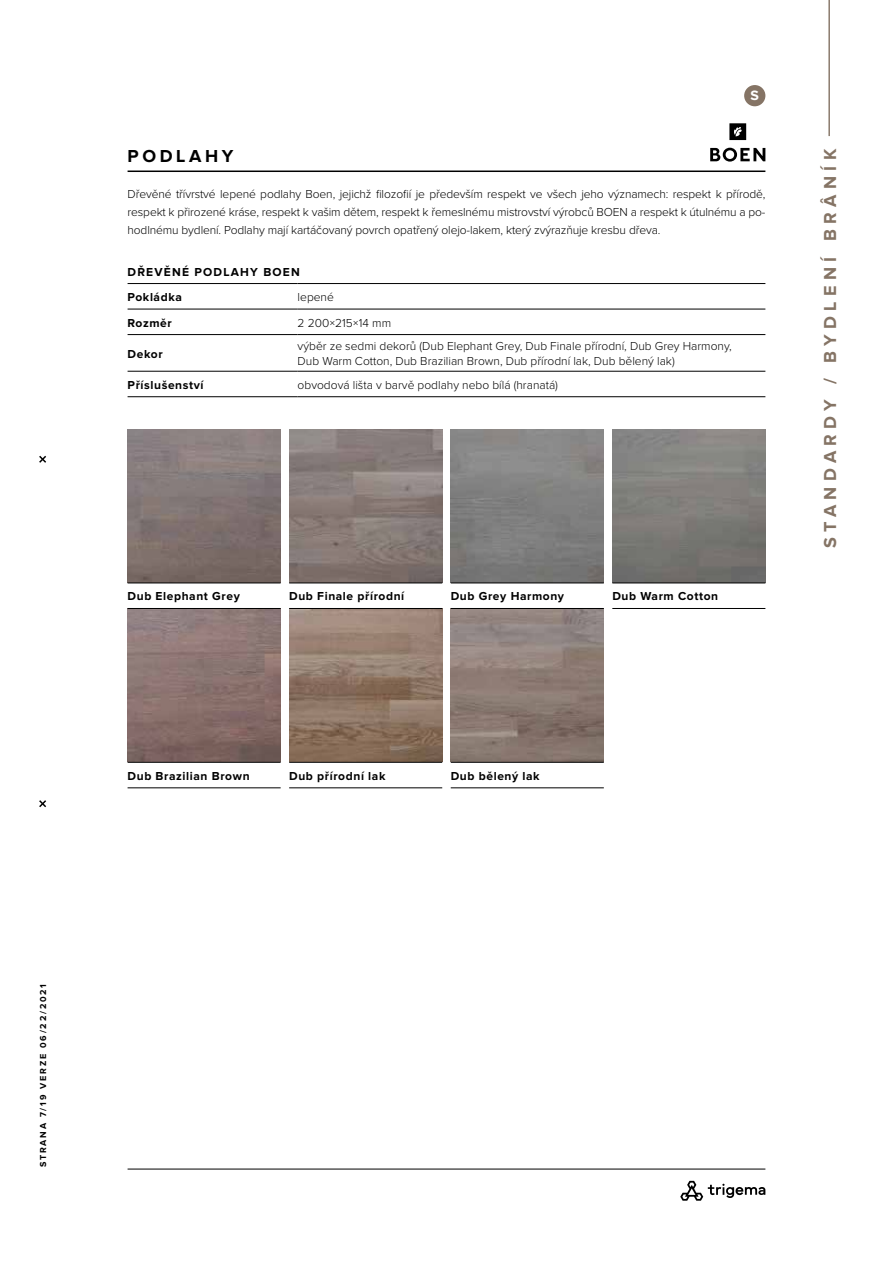
<style>
.page{position:relative;width:893px;height:1263px;background:#fff}
.page>*{position:absolute;margin:0;border:0;box-sizing:border-box;transform-origin:0 0}
.t1{font:700 18px "Proxima Nova";letter-spacing:.3em;color:#857465}
.t2{font:700 18px "Proxima Nova";letter-spacing:.2em;color:#000}
.t3{font:700 14.1px "Proxima Nova";color:#fff}
.t4{font:300 12px/18px "Proxima Nova";color:#000;text-align:justify}
.t5{font:700 12px "Proxima Nova";letter-spacing:.05em;color:#000}
.t6{font:700 12px/25.5px "Proxima Nova";letter-spacing:.1em;color:#000}
.t7{font:700 9px "Proxima Nova";letter-spacing:.2em;color:#000}
</style>
<div class="page">
<hr style="left:828px;top:0;width:2px;height:136px;background:#857465">
<div style="left:744px;top:85px;width:21px;height:21px;background:#857465;border-radius:50%"></div>
<hr style="left:128px;top:1169px;width:637px;height:1px;background:#000">
<svg style="left:39px;top:455px;width:7px;height:8px"></svg>
<svg style="left:39px;top:800px;width:7px;height:8px"></svg>
<svg style="left:680px;top:1181px;width:85px;height:20px"></svg>
<hr style="left:128px;top:171px;width:637px;height:1px;background:#000">
<hr style="left:128px;top:283px;width:170px;height:1px;background:#000">
<hr style="left:298px;top:283px;width:467px;height:1px;background:#000">
<hr style="left:128px;top:309px;width:170px;height:1px;background:#000">
<hr style="left:298px;top:309px;width:467px;height:1px;background:#000">
<hr style="left:128px;top:334px;width:170px;height:1px;background:#000">
<hr style="left:298px;top:334px;width:467px;height:1px;background:#000">
<hr style="left:128px;top:371px;width:170px;height:1px;background:#000">
<hr style="left:298px;top:371px;width:467px;height:1px;background:#000">
<hr style="left:128px;top:396px;width:170px;height:1px;background:#000">
<hr style="left:298px;top:396px;width:467px;height:1px;background:#000">
<img style="left:289px;top:609px;width:153px;height:153px">
<hr style="left:289px;top:762px;width:153px;height:1px;background:#000">
<hr style="left:289px;top:787px;width:153px;height:1px;background:#000">
<img style="left:451px;top:609px;width:153px;height:153px">
<hr style="left:451px;top:762px;width:153px;height:1px;background:#000">
<hr style="left:451px;top:787px;width:153px;height:1px;background:#000">
<img style="left:128px;top:609px;width:153px;height:153px">
<hr style="left:128px;top:762px;width:153px;height:1px;background:#000">
<hr style="left:128px;top:787px;width:153px;height:1px;background:#000">
<img style="left:612px;top:429px;width:153px;height:154px">
<hr style="left:612px;top:583px;width:153px;height:1px;background:#000">
<hr style="left:612px;top:608px;width:153px;height:1px;background:#000">
<img style="left:451px;top:429px;width:153px;height:154px">
<hr style="left:451px;top:583px;width:153px;height:1px;background:#000">
<hr style="left:451px;top:608px;width:153px;height:1px;background:#000">
<img style="left:128px;top:429px;width:153px;height:154px">
<hr style="left:128px;top:583px;width:153px;height:1px;background:#000">
<hr style="left:128px;top:608px;width:153px;height:1px;background:#000">
<img style="left:289px;top:429px;width:153px;height:154px">
<hr style="left:289px;top:583px;width:153px;height:1px;background:#000">
<hr style="left:289px;top:608px;width:153px;height:1px;background:#000">
<div style="left:729px;top:123px;width:17px;height:17px;background:#000"></div>
<svg style="left:734px;top:127px;width:8px;height:9px"></svg>
<svg style="left:710px;top:148px;width:55px;height:14px"></svg>
<p class="t7" style="left:39px;top:1167px;width:185px;rotate:-90deg">STRANA 7/19 VERZE 06/22/2021</p>
<p class="t3" style="left:751px;top:89px;width:10px">S</p>
<h1 class="t2" style="left:128px;top:148px;width:107px">PODLAHY</h1>
<p class="t4" style="left:128px;top:186px;width:639px">Dřevěné třívrstvé lepené podlahy Boen, jejichž filozofií je především respekt ve všech jeho významech: respekt k přírodě, respekt k přirozené kráse, respekt k vašim dětem, respekt k řemeslnému mistrovství výrobců BOEN a respekt k útulnému a po&shy;hodlnému bydlení. Podlahy mají kartáčovaný povrch opatřený olejo-lakem, který zvýrazňuje kresbu dřeva.</p>
<p class="t6" style="left:128px;top:259px;width:174px">DŘEVĚNÉ PODLAHY BOEN<br>Pokládka</p>
<p class="t4" style="left:298px;top:289px;width:38px">lepené</p>
<p class="t5" style="left:128px;top:317px;width:46px">Rozměr</p>
<p class="t4" style="left:298px;top:314px;width:95px">2 200×215×14 mm</p>
<p class="t5" style="left:128px;top:348px;width:37px">Dekor</p>
<p class="t4" style="left:298px;top:340px;width:436px;line-height:14.4px">výběr ze sedmi dekorů (Dub Elephant Grey, Dub Finale přírodní, Dub Grey Harmony,<br>Dub Warm Cotton, Dub Brazilian Brown, Dub přírodní lak, Dub bělený lak)</p>
<p class="t5" style="left:128px;top:379px;width:78px">Příslušenství</p>
<p class="t4" style="left:298px;top:376px;width:262px">obvodová lišta v barvě podlahy nebo bílá (hranatá)</p>
<p class="t5" style="left:128px;top:591px;width:114px">Dub Elephant Grey</p>
<p class="t5" style="left:289px;top:591px;width:117px">Dub Finale přírodní</p>
<p class="t5" style="left:451px;top:591px;width:115px">Dub Grey Harmony</p>
<p class="t5" style="left:612px;top:591px;width:107px">Dub Warm Cotton</p>
<h1 class="t1" style="left:822px;top:548px;width:401px;rotate:-90deg">STANDARDY / BYDLENÍ BRÂNÍK</h1>
<p class="t5" style="left:128px;top:770px;width:124px">Dub Brazilian Brown</p>
<p class="t5" style="left:289px;top:770px;width:98px">Dub přírodní lak</p>
<p class="t5" style="left:451px;top:770px;width:90px">Dub bělený lak</p>
</div>
